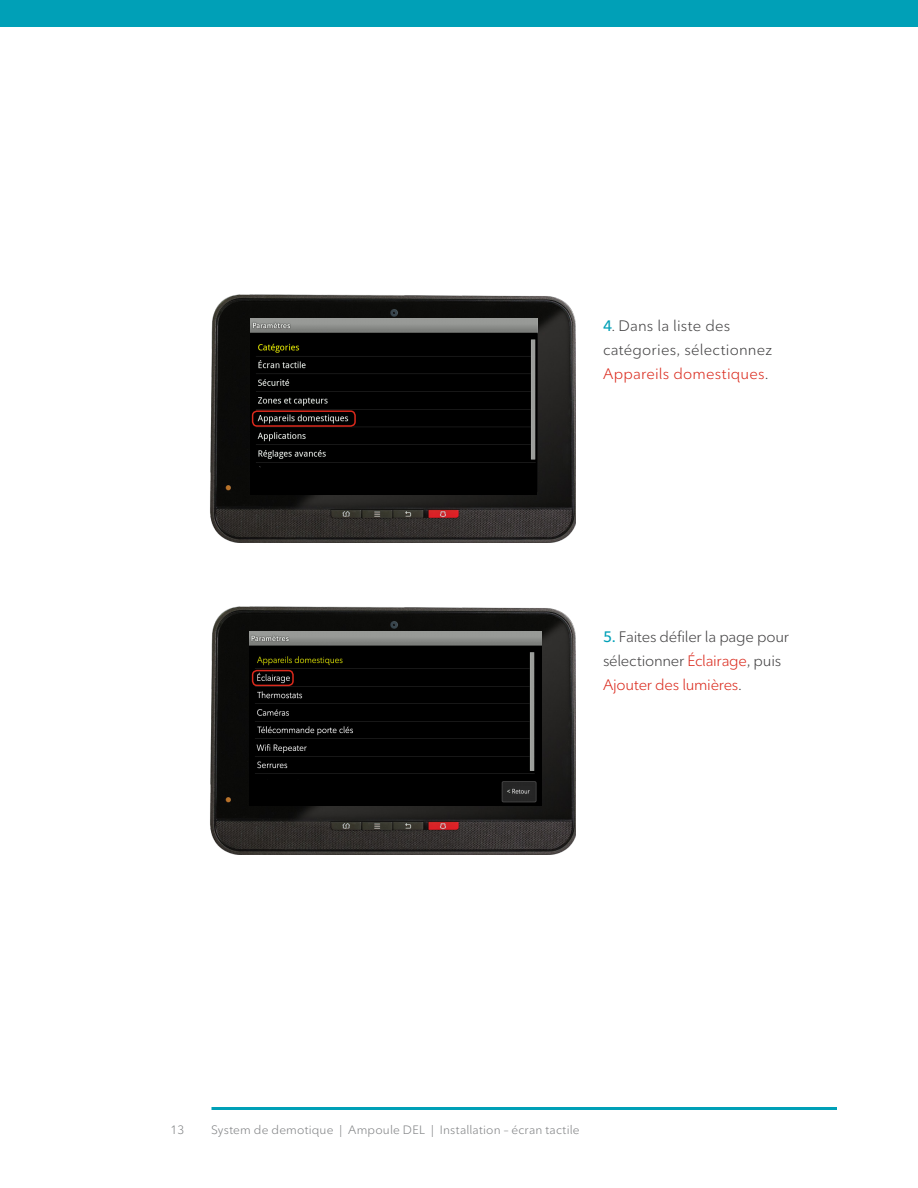
<style>
.page{position:relative;width:918px;height:1188px;background:#fff}
.page>*{position:absolute;margin:0;border:0;box-sizing:border-box;transform-origin:0 0}
.t1{font:15px/24px "Ted Next";letter-spacing:-.005em;color:#424142}
.t2{font:15px/24px "Ted Next";letter-spacing:.015em;color:#424142}
.t3{font:12px "Ted Next";letter-spacing:.015em;color:#808284}
.s1{font-weight:600;color:#00a0b7}
.s2{color:#da291c}
</style>
<div class="page">
<div style="left:0;top:0;width:918px;height:27px;background:#00a0b7"></div>
<hr style="left:212px;top:1107px;width:625px;height:3px;background:#00a0b7">
<img style="left:210px;top:294px;width:366px;height:249px">
<img style="left:251px;top:319px;width:286px;height:175px">
<div style="left:252px;top:410px;width:104px;height:17px;border:2px solid #da291c;border-radius:5px"></div>
<img style="left:210px;top:606px;width:366px;height:249px">
<img style="left:250px;top:632px;width:291px;height:174px">
<div style="left:252px;top:670px;width:42px;height:16px;border:2px solid #da291c;border-radius:5px"></div>
<p class="t2" style="left:603px;top:314px;width:171px"><span class="s1">4</span>. Dans la liste des catégories, sélectionnez<br><span class="s2">Appareils domestiques</span>.</p>
<p class="t1" style="left:603px;top:624px;width:188px"><span class="s1">5.</span> Faites défiler la page pour sélectionner <span class="s2">Éclairage</span>, puis<br><span class="s2">Ajouter des lumières</span>.</p>
<p class="t3" style="left:171px;top:1123px;width:15px">13</p>
<p class="t3" style="left:211px;top:1123px;width:370px">System de demotique | Ampoule DEL | Installation – écran tactile</p>
</div>
